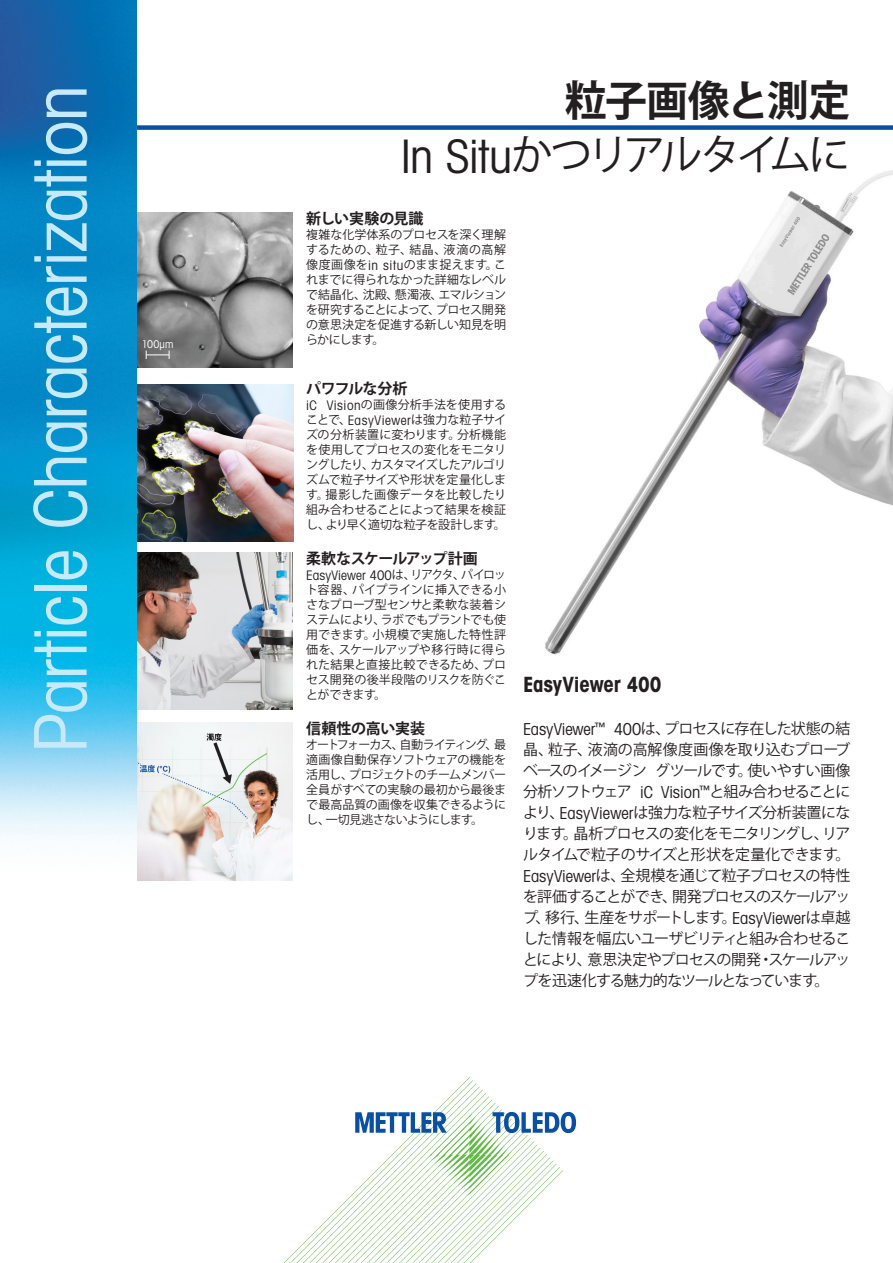
<style>
.page{position:relative;width:893px;height:1263px;background:#fff}
.page>*{position:absolute;margin:0;border:0;box-sizing:border-box;transform-origin:0 0}
.t1{font:72.6px "Avant Gardefor MT Bk";letter-spacing:-.015em;color:#c6eafa}
._02_2_headline_book{font:42px/54px "Koz Go Pro";letter-spacing:-.125em;color:#231f20;text-align:right}
._03_subhead_14_pt{font:21px "Avant Gardefor MT Bd";letter-spacing:-.01em;color:#231f20}
._04_running_text_10_14_pt{font:15px/21px "Koz Go Pro";letter-spacing:-.065em;color:#231f20;text-align:justify}
.Bildlegende_linksbündig{font:700 15px "Koz Go Pro";letter-spacing:-.035em;color:#231f20}
._12_Running_Subhead_10_14{font:700 15px "Koz Go Pro";letter-spacing:-.01em;color:#231f20}
.Lauf10_14{font:700 15px "Koz Go Pro";letter-spacing:-.005em;color:#231f20}
.Lauf10_14-2{font:13.2px "Avant Gardefor MT Bk";letter-spacing:.01em;color:#231f20}
.Lauf10_14-3{font:12px/15px "Koz Go Pro";letter-spacing:-.015em;color:#231f20;text-align:justify}
._14_Captions_8_10{font:12px/15px "Koz Go Pro";letter-spacing:-.035em;color:#231f20;text-align:justify}
.t2{font:10.8px "Avant Gardefor MT Bk";letter-spacing:.015em;color:#fff}
.s1{font-weight:700}
.s2{font-family:"Avant Gardefor MT Bk";font-size:46.2px}
.s3{font-family:"Avant Gardefor MT Bk";font-size:13.2px}
.s4{font-family:"Koz Go Pro";font-size:12px}
.s5{font-family:"Avant Gardefor MT Bk";font-size:16.5px}
</style>
<div class="page">
<img style="left:545px;top:170px;width:348px;height:485px">
<img style="left:136px;top:723px;width:156px;height:157px">
<img style="left:136px;top:384px;width:157px;height:157px">
<img style="left:136px;top:213px;width:156px;height:155px">
<img style="left:136px;top:552px;width:156px;height:157px">
<div style="left:111px;top:125px;width:782px;height:5px;background:#0a4fa2"></div>
<img style="left:0;top:0;width:136px;height:838px">
<svg style="left:284px;top:1077px;width:292px;height:186px"></svg>
<div style="left:150px;top:333px;width:44px;height:32px;background:#231f20;opacity:.75"></div>
<svg style="left:146px;top:351px;width:24px;height:8px"></svg>
<p class="t1" style="left:16px;top:753px;width:669px;rotate:-90deg">Particle Characterization</p>
<p class="t2" style="left:142px;top:337px;width:33px">100µm</p>
<p class="_02_2_headline_book" style="left:401px;top:75px;width:451px"><span class="s1">粒子画像と測定<br></span><span class="s2">In Situ</span>かつリアルタイムに</p>
<p class="_12_Running_Subhead_10_14" style="left:306px;top:209px;width:119px">新しい実験の見識</p>
<p class="_14_Captions_8_10" style="left:306px;top:228px;width:201px">複雑な化学体系のプロセスを深く理解するための、粒子、結晶、液滴の高解像度画像を<span class="s3">in situ</span>のまま捉えます。これまでに得られなかった詳細なレベルで結晶化、沈殿、懸濁液、エマルションを研究することによって、プロセス開発の意思決定を促進する新しい知見を明らかにします。</p>
<p class="Bildlegende_linksbündig" style="left:306px;top:379px;width:103px">パワフルな分析</p>
<p class="Lauf10_14-3" style="left:306px;top:398px;width:201px"><span class="s3">iC Vision</span>の画像分析手法を使用することで、<span class="s3">EasyViewer</span>は強力な粒子サイズの分析装置に変わります。分析機能を使用してプロセスの変化をモニタリングしたり、カスタマイズしたアルゴリズムで粒子サイズや形状を定量化します。撮影した画像データを比較したり組み合わせることによって結果を検証し、より早く適切な粒子を設計します。</p>
<p class="Bildlegende_linksbündig" style="left:306px;top:549px;width:173px">柔軟なスケールアップ計画</p>
<p class="Lauf10_14-2" style="left:306px;top:567px;width:201px">EasyViewer 400<span class="s4">は、リアクタ、パイロッ</span></p>
<p class="Lauf10_14-3" style="left:306px;top:583px;width:201px">ト容器、パイプラインに挿入できる小さなプローブ型センサと柔軟な装着システムにより、ラボでもプラントでも使用できます。小規模で実施した特性評価を、スケールアップや移行時に得られた結果と直接比較できるため、プロセス開発の後半段階のリスクを防ぐことができます。</p>
<p class="Lauf10_14" style="left:306px;top:719px;width:121px">信頼性の高い実装</p>
<p class="Lauf10_14-3" style="left:306px;top:738px;width:201px">オートフォーカス、自動ライティング、最適画像自動保存ソフトウェアの機能を活用し、プロジェクトのチームメンバー全員がすべての実験の最初から最後まで最高品質の画像を収集できるようにし、一切見逃さないようにします。</p>
<p class="_03_subhead_14_pt" style="left:523px;top:671px;width:140px">EasyViewer 400</p>
<p class="_04_running_text_10_14_pt" style="left:523px;top:718px;width:329px"><span class="s5">EasyViewer</span><sup>™</sup> <span class="s5">400</span>は、プロセスに存在した状態の結晶、粒子、液滴の高解像度画像を取り込むプローブベースのイメージングツールです。使いやすい画像分析ソフトウェア <span class="s5">iC Vision</span><sup>™</sup>と組み合わせることにより、<span class="s5">EasyViewer</span>は強力な粒子サイズ分析装置になります。晶析プロセスの変化をモニタリングし、リアルタイムで粒子のサイズと形状を定量化できます。<span class="s5">EasyViewer</span>は、全規模を通じて粒子プロセスの特性を評価することができ、開発プロセスのスケールアップ、移行、生産をサポートします。<span class="s5">EasyViewer</span>は卓越した情報を幅広いユーザビリティと組み合わせることにより、意思決定やプロセスの開発・スケールアップを迅速化する魅力的なツールとなっています。</p>
</div>
